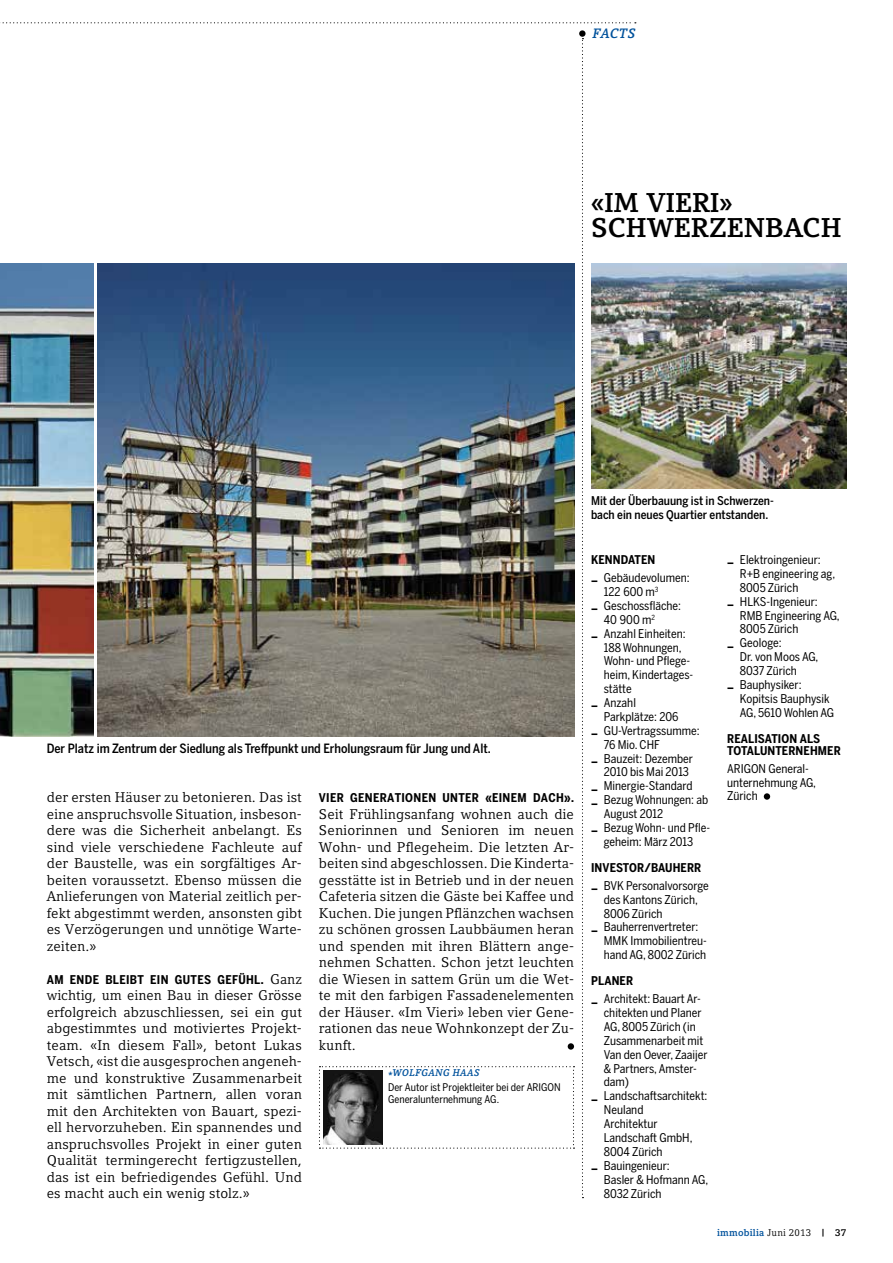
<style>
.page{position:relative;width:893px;height:1263px;background:#fff}
.page>*{position:absolute;margin:0;border:0;box-sizing:border-box;transform-origin:0 0}
.t1{font:700 27px/25.5px "Compatil Letter LT Pro";color:#000}
.t2{font:13.95px/16.5px "Compatil Letter LT Pro";letter-spacing:.005em;color:#000;text-align:justify}
.t3{font:italic 700 13.5px "Compatil Letter LT Pro";color:#00529c}
.t4{font:500 12.75px "Benton Sans Cond";color:#000}
.t5{font:12px/13.8px "Benton Sans Cond";color:#000}
.t6{font:700 12px/12px "Benton Sans Cond";letter-spacing:.01em;color:#000}
.t7{font:500 12px/13.5px "Benton Sans Cond";color:#000}
.t8{font:10.5px/12px "Benton Sans Cond";color:#000}
.t9{font:700 9.75px "Compatil Letter LT Pro";letter-spacing:.025em;color:#00529c}
.t10{font:italic 700 9.75px "Compatil Letter LT Pro";letter-spacing:.025em;color:#00529c}
.s1{font-family:"Compatil Letter LT Pro";font-weight:400;font-size:13.95px}
.s2{font-size:10.5px}
.s3{font-weight:700}
.s4{font-weight:400;color:#000}
.s5{color:#000}
</style>
<div class="page">
<svg style="left:0;top:22px;width:636px;height:1px"></svg>
<div style="left:579px;top:30px;width:6px;height:7px;background:#000;border-radius:50%"></div>
<div style="left:568px;top:1043px;width:6px;height:7px;background:#000;border-radius:50%"></div>
<img style="left:0;top:264px;width:94px;height:472px">
<img style="left:98px;top:264px;width:476px;height:472px">
<img style="left:591px;top:264px;width:255px;height:225px">
<svg style="left:319px;top:1066px;width:255px;height:83px"></svg>
<img style="left:323px;top:1070px;width:60px;height:74px">
<svg style="left:582px;top:38px;width:1px;height:1160px"></svg>
<div style="left:764px;top:793px;width:6px;height:7px;background:#000;border-radius:50%"></div>
<p class="t3" style="left:586px;top:26px;width:51px">FACTS</p>
<h1 class="t1" style="left:591px;top:190px;width:247px">«IM VIERI»<br>SCHWERZENBACH</h1>
<p class="t4" style="left:47px;top:740px;width:446px">Der Platz im Zentrum der Siedlung als Treffpunkt und Erholungsraum für Jung und Alt.</p>
<p class="t2" style="left:47px;top:789px;width:257px">der ersten Häuser zu betonieren. Das ist eine anspruchsvolle Situation, insbeson&shy;dere was die Sicherheit anbelangt. Es sind viele verschiedene Fachleute auf der Baustelle, was ein sorgfältiges Ar&shy;beiten voraussetzt. Ebenso müssen die Anlieferungen von Material zeitlich per&shy;fekt abgestimmt werden, ansonsten gibt es Verzögerungen und unnötige Warte&shy;zeiten.»</p>
<p class="t6" style="left:47px;top:973px;width:257px">AM ENDE BLEIBT EIN GUTES GEFÜHL. <span class="s1">Ganz</span></p>
<p class="t2" style="left:47px;top:987px;width:257px">wichtig, um einen Bau in dieser Grösse erfolgreich abzuschliessen, sei ein gut abgestimmtes und motiviertes Projekt&shy;team. «In diesem Fall», betont Lukas Vetsch, «ist die ausgesprochen angeneh&shy;me und konstruktive Zusammenarbeit mit sämtlichen Partnern, allen voran mit den Architekten von Bauart, spezi&shy;ell hervorzuheben. Ein spannendes und anspruchsvolles Projekt in einer guten Qualität termingerecht fertigzustellen, das ist ein befriedigendes Gefühl. Und es macht auch ein wenig stolz.»</p>
<p class="t6" style="left:319px;top:792px;width:257px">VIER GENERATIONEN UNTER «EINEM DACH».</p>
<p class="t2" style="left:319px;top:806px;width:257px">Seit Frühlingsanfang wohnen auch die Seniorinnen und Senioren im neuen Wohn- und Pflegeheim. Die letzten Ar&shy;beiten sind abgeschlossen. Die Kinderta&shy;gesstätte ist in Betrieb und in der neuen Cafeteria sitzen die Gäste bei Kaffee und Kuchen. Die jungen Pflänzchen wachsen zu schönen grossen Laubbäumen heran und spenden mit ihren Blättern ange&shy;nehmen Schatten. Schon jetzt leuchten die Wiesen in sattem Grün um die Wet&shy;te mit den farbigen Fassadenelementen der Häuser. «Im Vieri» leben vier Gene&shy;rationen das neue Wohnkonzept der Zu&shy;kunft.</p>
<p class="t10" style="left:388px;top:1067px;width:93px"><span class="s2">*</span>WOLFGANG HAAS</p>
<p class="t8" style="left:388px;top:1082px;width:174px">Der Autor ist Projektleiter bei der ARIGON<br>Generalunternehmung AG.</p>
<p class="t7" style="left:591px;top:494px;width:184px">Mit der Überbauung ist in Schwerzen&shy;bach ein neues Quartier entstanden.</p>
<p class="t6" style="left:591px;top:554px;width:66px">KENNDATEN</p>
<p class="t5" style="left:604px;top:571px;width:87px;text-indent:-13px"><span class="s3">–</span> Gebäudevolumen:<br>122 600 m<sup>3</sup></p>
<p class="t5" style="left:604px;top:599px;width:79px;text-indent:-13px"><span class="s3">–</span> Geschossfläche:<br>40 900 m<sup>2</sup></p>
<p class="t5" style="left:604px;top:627px;width:91px;text-indent:-13px"><span class="s3">–</span> Anzahl Einheiten:<br>188 Wohnungen,<br>Wohn- und Pflege&shy;heim, Kindertages&shy;stätte</p>
<p class="t5" style="left:604px;top:696px;width:76px;text-indent:-13px"><span class="s3">–</span> Anzahl<br>Parkplätze: 206</p>
<p class="t5" style="left:604px;top:724px;width:97px;text-indent:-13px"><span class="s3">–</span> GU-Vertragssumme:<br>76 Mio. CHF</p>
<p class="t5" style="left:604px;top:751px;width:91px;text-indent:-13px"><span class="s3">–</span> Bauzeit: Dezember<br>2010 bis Mai 2013</p>
<p class="t5" style="left:591px;top:779px;width:103px"><span class="s3">–</span> Minergie-Standard</p>
<p class="t5" style="left:604px;top:793px;width:106px;text-indent:-13px"><span class="s3">–</span> Bezug Wohnungen: ab<br>August 2012</p>
<p class="t5" style="left:591px;top:821px;width:121px;text-align:center"><span class="s3">–</span> Bezug Wohn- und Pfle&shy;geheim: März 2013</p>
<p class="t6" style="left:591px;top:861px;width:112px">INVESTOR/BAUHERR</p>
<p class="t5" style="left:604px;top:879px;width:106px;text-indent:-13px"><span class="s3">–</span> BVK Personalvorsorge des Kantons Zürich,<br>8006 Zürich</p>
<p class="t5" style="left:604px;top:920px;width:105px;text-indent:-13px"><span class="s3">–</span> Bauherrenvertreter:<br>MMK Immobilientreu&shy;hand AG, 8002 Zürich</p>
<p class="t6" style="left:591px;top:975px;width:44px">PLANER</p>
<p class="t5" style="left:604px;top:992px;width:105px;text-indent:-13px"><span class="s3">–</span> Architekt: Bauart Ar&shy;chitekten und Planer<br>AG, 8005 Zürich (in<br>Zusammenarbeit mit<br>Van den Oever, Zaaijer &amp; Partners, Amster&shy;dam)</p>
<p class="t5" style="left:604px;top:1089px;width:105px;text-indent:-13px"><span class="s3">–</span> Landschaftsarchitekt:<br>Neuland<br>Architektur<br>Landschaft GmbH,<br>8004 Zürich</p>
<p class="t5" style="left:604px;top:1159px;width:106px;text-indent:-13px"><span class="s3">–</span> Bauingenieur:<br>Basler &amp; Hofmann AG,<br>8032 Zürich</p>
<p class="t5" style="left:740px;top:553px;width:97px;text-indent:-13px"><span class="s3">–</span> Elektroingenieur:<br>R+B engineering ag,<br>8005 Zürich</p>
<p class="t5" style="left:740px;top:595px;width:101px;text-indent:-13px"><span class="s3">–</span> HLKS-Ingenieur:<br>RMB Engineering AG,<br>8005 Zürich</p>
<p class="t5" style="left:740px;top:636px;width:80px;text-indent:-13px"><span class="s3">–</span> Geologe:<br>Dr. von Moos AG,<br>8037 Zürich</p>
<p class="t5" style="left:740px;top:678px;width:96px;text-indent:-13px"><span class="s3">–</span> Bauphysiker:<br>Kopitsis Bauphysik<br>AG, 5610 Wohlen AG</p>
<p class="t6" style="left:727px;top:732px;width:115px">REALISATION ALS<br>TOTALUNTERNEHMER</p>
<p class="t5" style="left:727px;top:762px;width:90px">ARIGON General&shy;unternehmung AG,<br>Zürich</p>
<p class="t9" style="left:717px;top:1227px;width:131px">IMMOBILIA <span class="s4">Juni 2013</span> <span class="s5">| 37</span></p>
</div>
